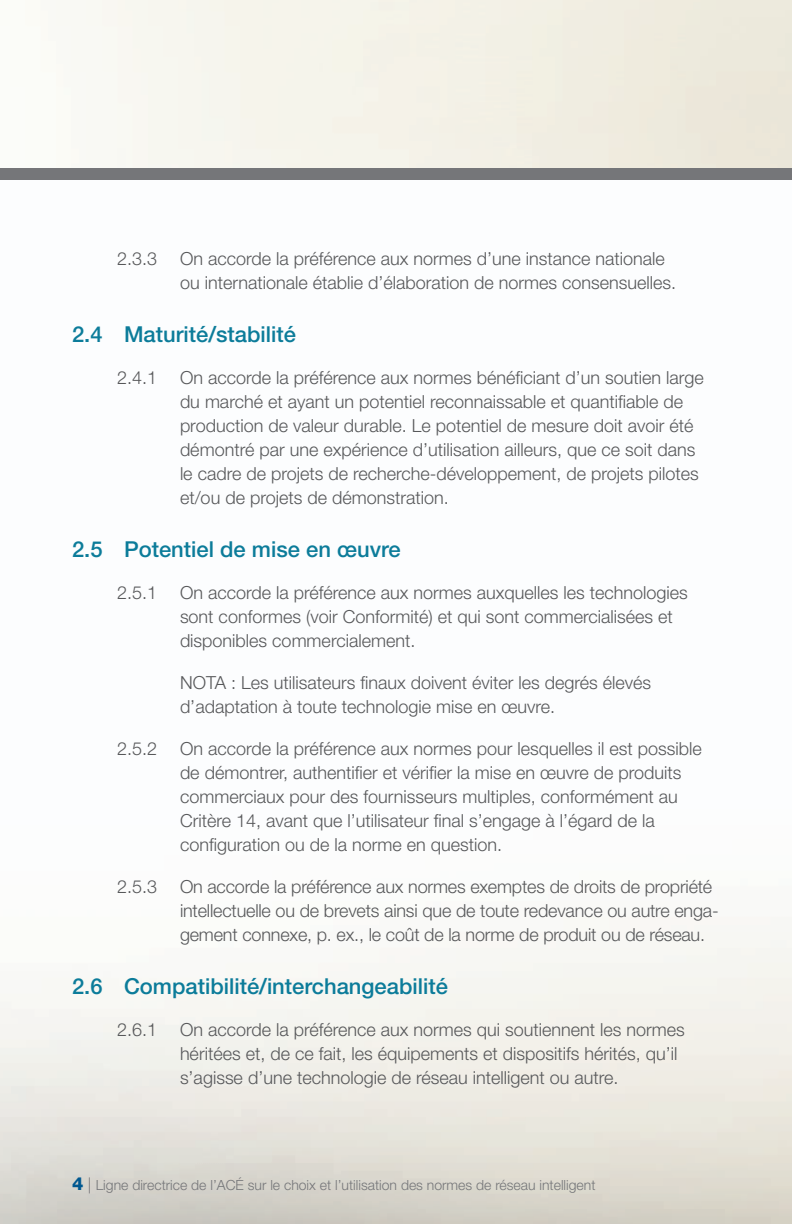
<style>
.page{position:relative;width:792px;height:1224px;background:#fff}
.page>*{position:absolute;margin:0;border:0;box-sizing:border-box;transform-origin:0 0}
.t1{font:500 22px "Helvetica Neue LT Std";color:#0c7c9a}
.t2{font:300 18px/24px "Helvetica Neue LT Std";color:#57585a}
.t3{font:300 14px "Helvetica Neue LT Std";color:#757679}
.s1{font-weight:800;font-size:18px;color:#005890}
.s2{font-size:16px}
</style>
<div class="page">
<div style="left:0;top:168px;width:792px;height:12px;background:#757679"></div>
<p class="t2" style="left:117px;top:246px;width:42px">2.3.3</p>
<p class="t2" style="left:180px;top:246px;width:498px">On accorde la préférence aux normes d’une instance nationale ou internationale établie d’élaboration de normes consensuelles.</p>
<p class="t1" style="left:72px;top:321px;width:225px">2.4 Maturité/stabilité</p>
<p class="t2" style="left:117px;top:365px;width:42px">2.4.1</p>
<p class="t2" style="left:180px;top:365px;width:525px">On accorde la préférence aux normes bénéficiant d’un soutien large du marché et ayant un potentiel reconnaissable et quantifiable de production de valeur durable. Le potentiel de mesure doit avoir été démontré par une expérience d’utilisation ailleurs, que ce soit dans le cadre de projets de recherche-développement, de projets pilotes et/ou de projets de démonstration.</p>
<p class="t1" style="left:72px;top:536px;width:330px">2.5 Potentiel de mise en œuvre</p>
<p class="t2" style="left:117px;top:580px;width:42px">2.5.1</p>
<p class="t2" style="left:180px;top:580px;width:509px">On accorde la préférence aux normes auxquelles les technologies sont conformes (voir Conformité) et qui sont commercialisées et disponibles commercialement.</p>
<p class="t2" style="left:180px;top:670px;width:473px">NOTA : Les utilisateurs finaux doivent éviter les degrés élevés d’adaptation à toute technologie mise en œuvre.</p>
<p class="t2" style="left:117px;top:736px;width:42px">2.5.2</p>
<p class="t2" style="left:180px;top:736px;width:523px">On accorde la préférence aux normes pour lesquelles il est possible de démontrer, authentifier et vérifier la mise en œuvre de produits commerciaux pour des fournisseurs multiples, conformément au Critère 14, avant que l’utilisateur final s’engage à l’égard de la configuration ou de la norme en question.</p>
<p class="t2" style="left:117px;top:874px;width:42px">2.5.3</p>
<p class="t2" style="left:180px;top:874px;width:538px">On accorde la préférence aux normes exemptes de droits de propriété intellectuelle ou de brevets ainsi que de toute redevance ou autre enga&shy;gement connexe, p. ex., le coût de la norme de produit ou de réseau.</p>
<p class="t1" style="left:72px;top:973px;width:378px">2.6 Compatibilité/interchangeabilité</p>
<p class="t2" style="left:117px;top:1017px;width:42px">2.6.1</p>
<p class="t2" style="left:180px;top:1017px;width:506px">On accorde la préférence aux normes qui soutiennent les normes héritées et, de ce fait, les équipements et dispositifs hérités, qu’il s’agisse d’une technologie de réseau intelligent ou autre.</p>
<p class="t3" style="left:72px;top:1177px;width:525px"><span class="s1">4</span> <span class="s2">|</span> Ligne directrice de l’ACÉ sur le choix et l’utilisation des normes de réseau intelligent</p>
</div>
